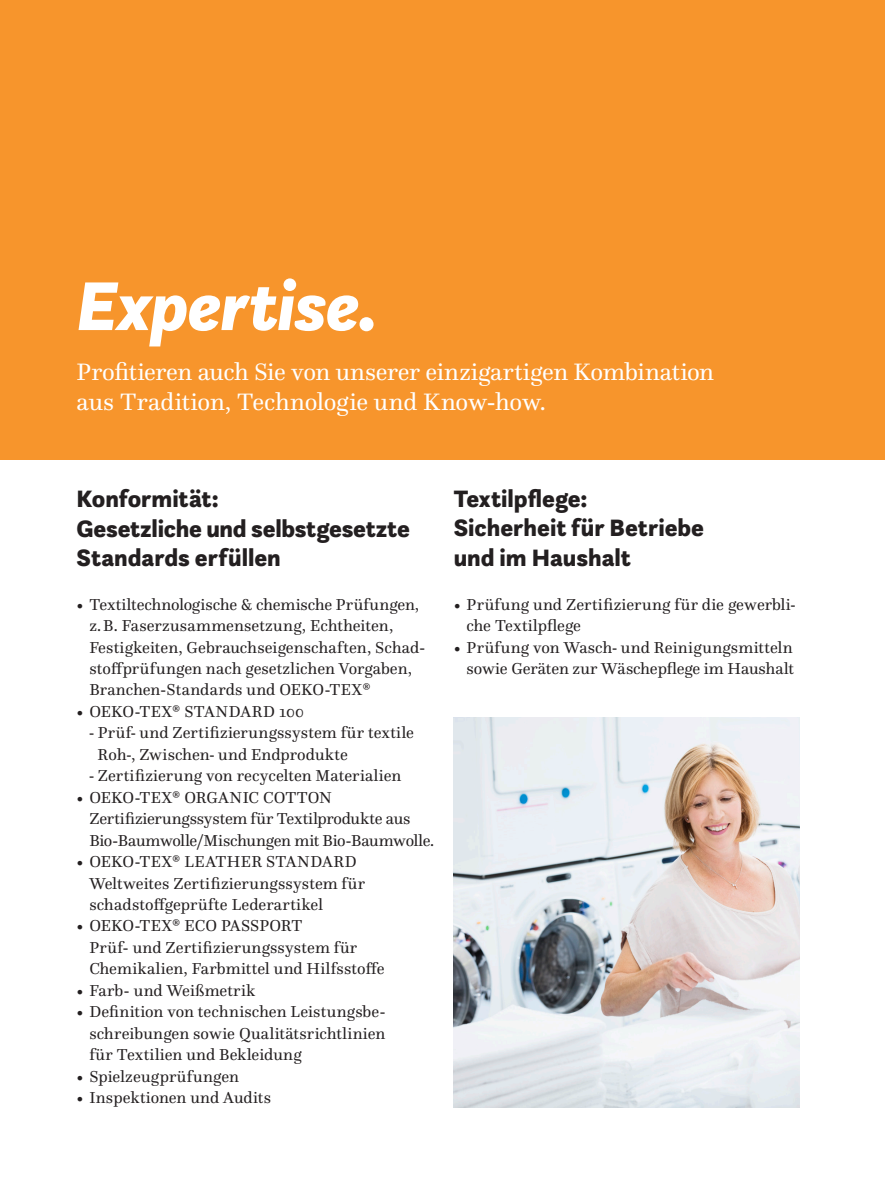
<style>
.page{position:relative;width:885px;height:1191px;background:#fff}
.page>*{position:absolute;margin:0;border:0;box-sizing:border-box;transform-origin:0 0}
._01_Headline_minimum{font:italic 900 72px "Questa Sans";letter-spacing:-.015em;color:#fff}
._04_Crossheading_min{font:900 24.75px/29.7px "Questa Sans";letter-spacing:-.005em;color:#231f20}
._01_Headline_minimum-2{font:24.75px/29.7px "Questa";letter-spacing:-.01em;color:#fff}
.Absatzformat_1{font:16.5px/21.5px "Questa";letter-spacing:.005em;color:#231f20}
</style>
<div class="page">
<div style="left:0;top:0;width:884px;height:459px;background:#f7952c"></div>
<img style="left:453px;top:717px;width:346px;height:390px">
<p class="_01_Headline_minimum" style="left:77px;top:259px;width:303px">Expertise.</p>
<p class="_01_Headline_minimum-2" style="left:77px;top:357px;width:639px">Profitieren auch Sie von unserer einzigartigen Kombination aus Tradition, Technologie und Know-how.</p>
<p class="_04_Crossheading_min" style="left:77px;top:483px;width:335px">Konformität:<br>Gesetzliche und selbstgesetzte<br>Standards erfüllen</p>
<p class="Absatzformat_1" style="left:89px;top:593px;width:338px;text-indent:-13px">• Textiltechnologische &amp; chemische Prüfungen, z.B. Faserzusammensetzung, Echtheiten, Festigkeiten, Gebrauchseigenschaften, Schad&shy;stoffprüfungen nach gesetzlichen Vorgaben, Branchen-Standards und OEKO-TEX®</p>
<p class="Absatzformat_1" style="left:77px;top:700px;width:229px">• OEKO-TEX® STANDARD 100</p>
<p class="Absatzformat_1" style="left:98px;top:722px;width:318px;text-indent:-21px">- Prüf- und Zertifizierungssystem für textile<br>Roh-, Zwischen- und Endprodukte</p>
<p class="Absatzformat_1" style="left:89px;top:765px;width:313px">- Zertifizierung von recycelten Materialien</p>
<p class="Absatzformat_1" style="left:89px;top:786px;width:346px;text-indent:-13px">• OEKO-TEX® ORGANIC COTTON<br>Zertifizierungssystem für Textilprodukte aus<br>Bio-Baumwolle/Mischungen mit Bio-Baumwolle.</p>
<p class="Absatzformat_1" style="left:89px;top:850px;width:277px;text-indent:-13px">• OEKO-TEX® LEATHER STANDARD<br>Weltweites Zertifizierungssystem für schadstoffgeprüfte Lederartikel</p>
<p class="Absatzformat_1" style="left:89px;top:915px;width:297px;text-indent:-13px">• OEKO-TEX® ECO PASSPORT<br>Prüf- und Zertifizierungssystem für<br>Chemikalien, Farbmittel und Hilfsstoffe</p>
<p class="Absatzformat_1" style="left:77px;top:979px;width:180px">• Farb- und Weißmetrik</p>
<p class="Absatzformat_1" style="left:89px;top:1001px;width:298px;text-align:justify;text-indent:-13px">• Definition von technischen Leistungsbe&shy;schreibungen sowie Qualitätsrichtlinien für Textilien und Bekleidung</p>
<p class="Absatzformat_1" style="left:77px;top:1065px;width:164px">• Spielzeugprüfungen</p>
<p class="Absatzformat_1" style="left:77px;top:1086px;width:196px">• Inspektionen und Audits</p>
<p class="_04_Crossheading_min" style="left:453px;top:483px;width:252px">Textilpflege:<br>Sicherheit für Betriebe und im Haushalt</p>
<p class="Absatzformat_1" style="left:466px;top:593px;width:330px;text-indent:-13px">• Prüfung und Zertifizierung für die gewerbli&shy;che Textilpflege</p>
<p class="Absatzformat_1" style="left:453px;top:636px;width:342px;text-align:right">• Prüfung von Wasch- und Reinigungsmitteln sowie Geräten zur Wäschepflege im Haushalt</p>
</div>
